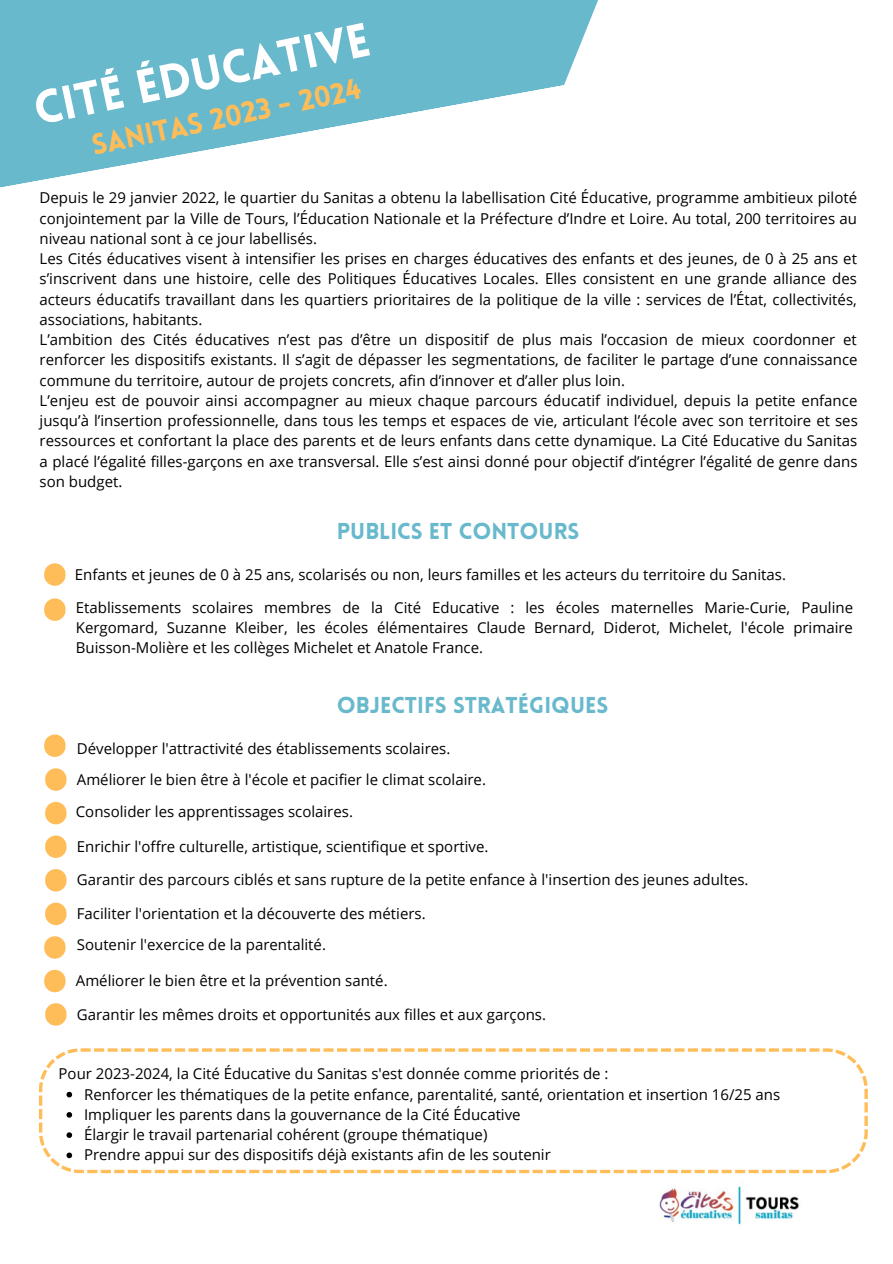
<style>
.page{position:relative;width:893px;height:1264px;background:#fff}
.page>*{position:absolute;margin:0;border:0;box-sizing:border-box;transform-origin:0 0}
.t1{font:900 46.5px "Lovelo";color:#fff}
.t2{font:900 28.8px "Lovelo";color:#ffbd59}
.t3{font:900 22.5px "Lovelo";color:#69b9cc}
.t4{font:15px/20.2px "Open Sans";color:#000;text-align:justify}
</style>
<div class="page">
<img style="left:654px;top:1173px;width:149px;height:52px">
<svg style="left:0;top:0;width:598px;height:188px;fill:#69b9cc"></svg>
<div style="left:44px;top:563px;width:22px;height:23px;background:#ffbd59;border-radius:11px"></div>
<div style="left:44px;top:598px;width:22px;height:23px;background:#ffbd59;border-radius:11px"></div>
<div style="left:44px;top:734px;width:22px;height:23px;background:#ffbd59;border-radius:11px"></div>
<div style="left:45px;top:768px;width:22px;height:22px;background:#ffbd59;border-radius:11px"></div>
<div style="left:45px;top:802px;width:22px;height:22px;background:#ffbd59;border-radius:11px"></div>
<div style="left:45px;top:835px;width:22px;height:23px;background:#ffbd59;border-radius:11px"></div>
<div style="left:45px;top:869px;width:22px;height:22px;background:#ffbd59;border-radius:11px"></div>
<div style="left:45px;top:902px;width:22px;height:23px;background:#ffbd59;border-radius:11px"></div>
<div style="left:44px;top:936px;width:22px;height:22px;background:#ffbd59;border-radius:11px"></div>
<div style="left:44px;top:969px;width:22px;height:23px;background:#ffbd59;border-radius:11px"></div>
<div style="left:45px;top:1003px;width:22px;height:22px;background:#ffbd59;border-radius:11px"></div>
<svg style="left:39px;top:1048px;width:828px;height:125px"></svg>
<svg style="left:66px;top:1091px;width:6px;height:6px"></svg>
<svg style="left:66px;top:1112px;width:6px;height:5px"></svg>
<svg style="left:66px;top:1132px;width:6px;height:5px"></svg>
<svg style="left:66px;top:1152px;width:6px;height:6px"></svg>
<p class="t1" style="left:31px;top:91px;width:343px;rotate:-12deg">CITÉ ÉDUCATIVE</p>
<p class="t2" style="left:90px;top:134px;width:276px;rotate:-12deg">SANITAS 2023 - 2024</p>
<p class="t4" style="left:40px;top:187px;width:819px">Depuis le 29 janvier 2022, le quartier du Sanitas a obtenu la labellisation Cité Éducative, programme ambitieux piloté conjointement par la Ville de Tours, l’Éducation Nationale et la Préfecture d’Indre et Loire. Au total, 200 territoires au niveau national sont à ce jour labellisés.</p>
<p class="t4" style="left:40px;top:248px;width:818px">Les Cités éducatives visent à intensifier les prises en charges éducatives des enfants et des jeunes, de 0 à 25 ans et s’inscrivent dans une histoire, celle des Politiques Éducatives Locales. Elles consistent en une grande alliance des acteurs éducatifs travaillant dans les quartiers prioritaires de la politique de la ville : services de l’État, collectivités, associations, habitants.</p>
<p class="t4" style="left:40px;top:329px;width:819px">L’ambition des Cités éducatives n’est pas d’être un dispositif de plus mais l’occasion de mieux coordonner et renforcer les dispositifs existants. Il s’agit de dépasser les segmentations, de faciliter le partage d’une connaissance commune du territoire, autour de projets concrets, afin d’innover et d’aller plus loin.</p>
<p class="t4" style="left:40px;top:390px;width:819px">L’enjeu est de pouvoir ainsi accompagner au mieux chaque parcours éducatif individuel, depuis la petite enfance jusqu’à l’insertion professionnelle, dans tous les temps et espaces de vie, articulant l’école avec son territoire et ses ressources et confortant la place des parents et de leurs enfants dans cette dynamique. La Cité Educative du Sanitas a placé l’égalité filles-garçons en axe transversal. Elle s’est ainsi donné pour objectif d’intégrer l’égalité de genre dans son budget.</p>
<p class="t3" style="left:337px;top:522px;width:244px">PUBLICS ET CONTOURS</p>
<p class="t4" style="left:75px;top:563px;width:712px">Enfants et jeunes de 0 à 25 ans, scolarisés ou non, leurs familles et les acteurs du territoire du Sanitas.</p>
<p class="t4" style="left:76px;top:596px;width:778px">Etablissements scolaires membres de la Cité Educative : les écoles maternelles Marie-Curie, Pauline Kergomard, Suzanne Kleiber, les écoles élémentaires Claude Bernard, Diderot, Michelet, l'école primaire Buisson-Molière et les collèges Michelet et Anatole France.</p>
<p class="t3" style="left:337px;top:696px;width:273px">OBJECTIFS STRATÉGIQUES</p>
<p class="t4" style="left:77px;top:737px;width:375px">Développer l'attractivité des établissements scolaires.</p>
<p class="t4" style="left:77px;top:769px;width:410px">Améliorer le bien être à l'école et pacifier le climat scolaire.</p>
<p class="t4" style="left:76px;top:801px;width:278px">Consolider les apprentissages scolaires.</p>
<p class="t4" style="left:77px;top:836px;width:413px">Enrichir l'offre culturelle, artistique, scientifique et sportive.</p>
<p class="t4" style="left:77px;top:869px;width:673px">Garantir des parcours ciblés et sans rupture de la petite enfance à l'insertion des jeunes adultes.</p>
<p class="t4" style="left:77px;top:903px;width:350px">Faciliter l'orientation et la découverte des métiers.</p>
<p class="t4" style="left:77px;top:934px;width:250px">Soutenir l'exercice de la parentalité.</p>
<p class="t4" style="left:76px;top:969px;width:313px">Améliorer le bien être et la prévention santé.</p>
<p class="t4" style="left:77px;top:1004px;width:470px">Garantir les mêmes droits et opportunités aux filles et aux garçons.</p>
<p class="t4" style="left:59px;top:1063px;width:551px">Pour 2023-2024, la Cité Éducative du Sanitas s'est donnée comme priorités de :</p>
<p class="t4" style="left:84px;top:1083px;width:697px">Renforcer les thématiques de la petite enfance, parentalité, santé, orientation et insertion 16/25 ans</p>
<p class="t4" style="left:84px;top:1103px;width:438px">Impliquer les parents dans la gouvernance de la Cité Éducative</p>
<p class="t4" style="left:84px;top:1124px;width:405px">Élargir le travail partenarial cohérent (groupe thématique)</p>
<p class="t4" style="left:84px;top:1144px;width:468px">Prendre appui sur des dispositifs déjà existants afin de les soutenir</p>
</div>
